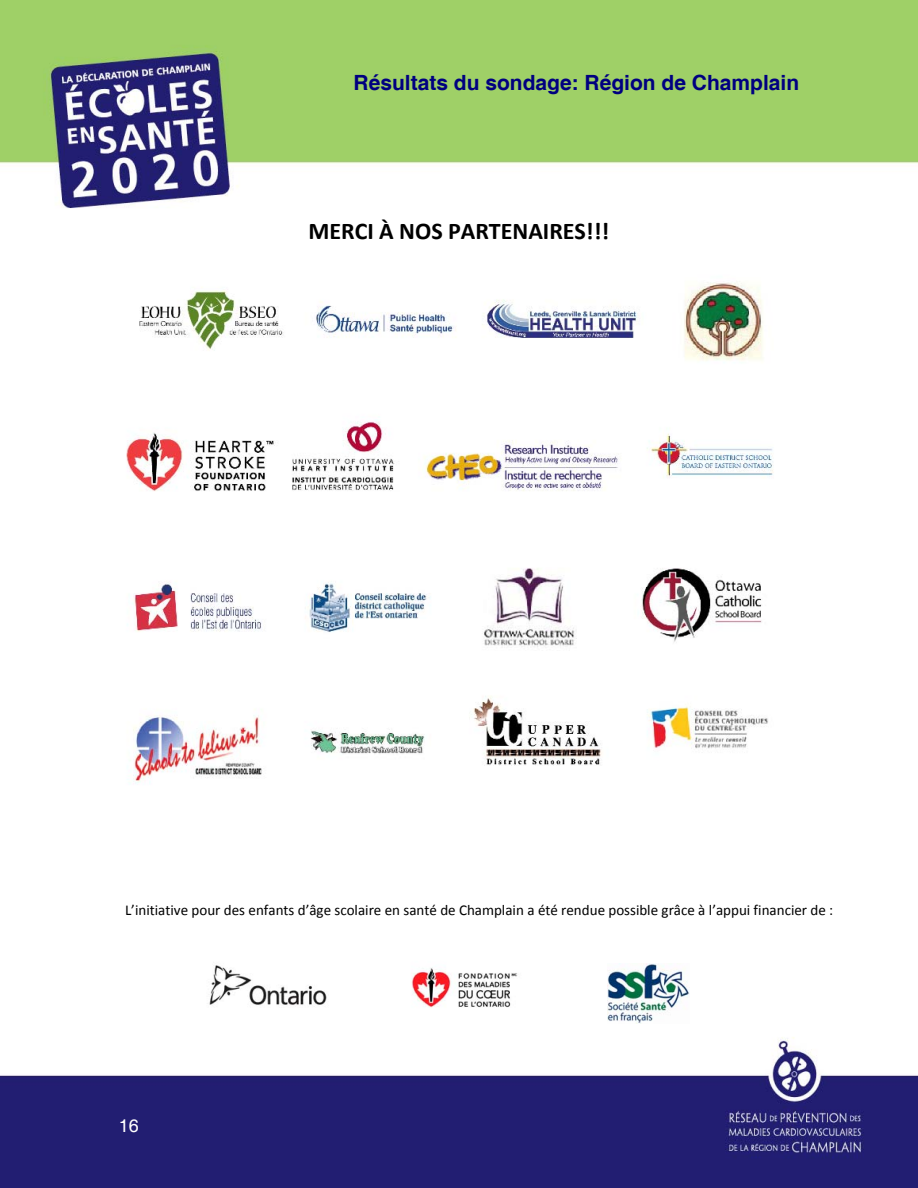
<style>
.page{position:relative;width:918px;height:1188px;background:#fff}
.page>*{position:absolute;margin:0;border:0;box-sizing:border-box;transform-origin:0 0}
.t1{font:700 24px "Calibri";color:#000}
.t2{font:700 21px "Helvetica";color:#000080}
.t3{font:18px "Helvetica";color:#fff}
.t4{font:15px "Calibri";color:#000}
</style>
<div class="page">
<img style="left:0;top:1037px;width:917px;height:151px">
<img style="left:0;top:0;width:917px;height:208px">
<img style="left:126px;top:281px;width:648px;height:502px">
<img style="left:607px;top:964px;width:83px;height:59px">
<div style="left:378px;top:933px;width:167px;height:123px;background:#fff"></div>
<img style="left:411px;top:967px;width:107px;height:41px">
<img style="left:209px;top:965px;width:118px;height:40px">
<h2 class="t2" style="left:354px;top:71px;width:447px">Résultats du sondage: Région de Champlain</h2>
<h1 class="t1" style="left:309px;top:221px;width:302px">MERCI À NOS PARTENAIRES!!!</h1>
<p class="t4" style="left:125px;top:904px;width:710px">L’initiative pour des enfants d’âge scolaire en santé de Champlain a été rendue possible grâce à l’appui financier de :</p>
<p class="t3" style="left:119px;top:1115px;width:21px">16</p>
</div>
